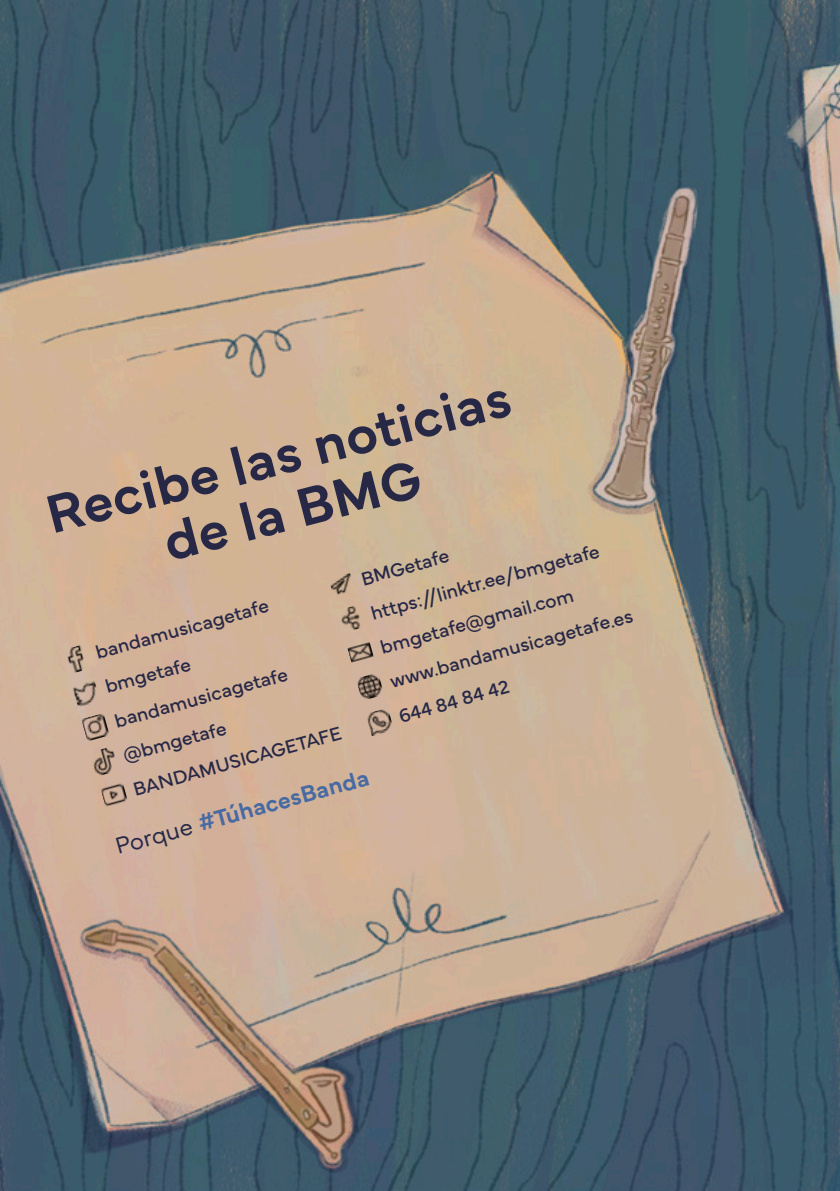
<style>
.page{position:relative;width:840px;height:1191px;background:#fff}
.page>*{position:absolute;margin:0;border:0;box-sizing:border-box;transform-origin:0 0}
.t1{font:600 56px/56.4px "Mundial";color:#272846;text-align:center}
.t2{font:600 24px "Mundial";color:#476aa3}
.t3{font:19.6px/35.4px "Mundial";color:#272846}
.s1{font-weight:300;color:#272846}
</style>
<div class="page">
<img style="left:0;top:0;width:839px;height:1191px">
<img style="left:61px;top:644px;width:31px;height:30px">
<img style="left:72px;top:680px;width:28px;height:28px">
<img style="left:81px;top:713px;width:28px;height:28px">
<img style="left:89px;top:746px;width:31px;height:30px">
<img style="left:100px;top:781px;width:28px;height:28px">
<img style="left:328px;top:571px;width:27px;height:27px">
<img style="left:337px;top:604px;width:28px;height:29px">
<img style="left:346px;top:638px;width:28px;height:29px">
<img style="left:356px;top:672px;width:28px;height:29px">
<img style="left:365px;top:708px;width:29px;height:28px">
<svg style="left:229px;top:804px;width:6px;height:5px"></svg>
<h1 class="t1" style="left:39px;top:481px;width:479px;rotate:-14deg">Recibe las noticias de la BMG</h1>
<p class="t3" style="left:354px;top:561px;width:254px;rotate:-16deg">BMGetafe https://linktr.ee/bmgetafe bmgetafe@gmail.com www.bandamusicagetafe.es<br>644 84 84 42</p>
<p class="t3" style="left:89px;top:635px;width:217px;rotate:-16deg">bandamusicagetafe bmgetafe bandamusicagetafe @bmgetafe<br>BANDAMUSICAGETAFE</p>
<p class="t2" style="left:111px;top:830px;width:264px;rotate:-16deg"><span class="s1">Porque</span> #TuhacesBanda</p>
</div>
